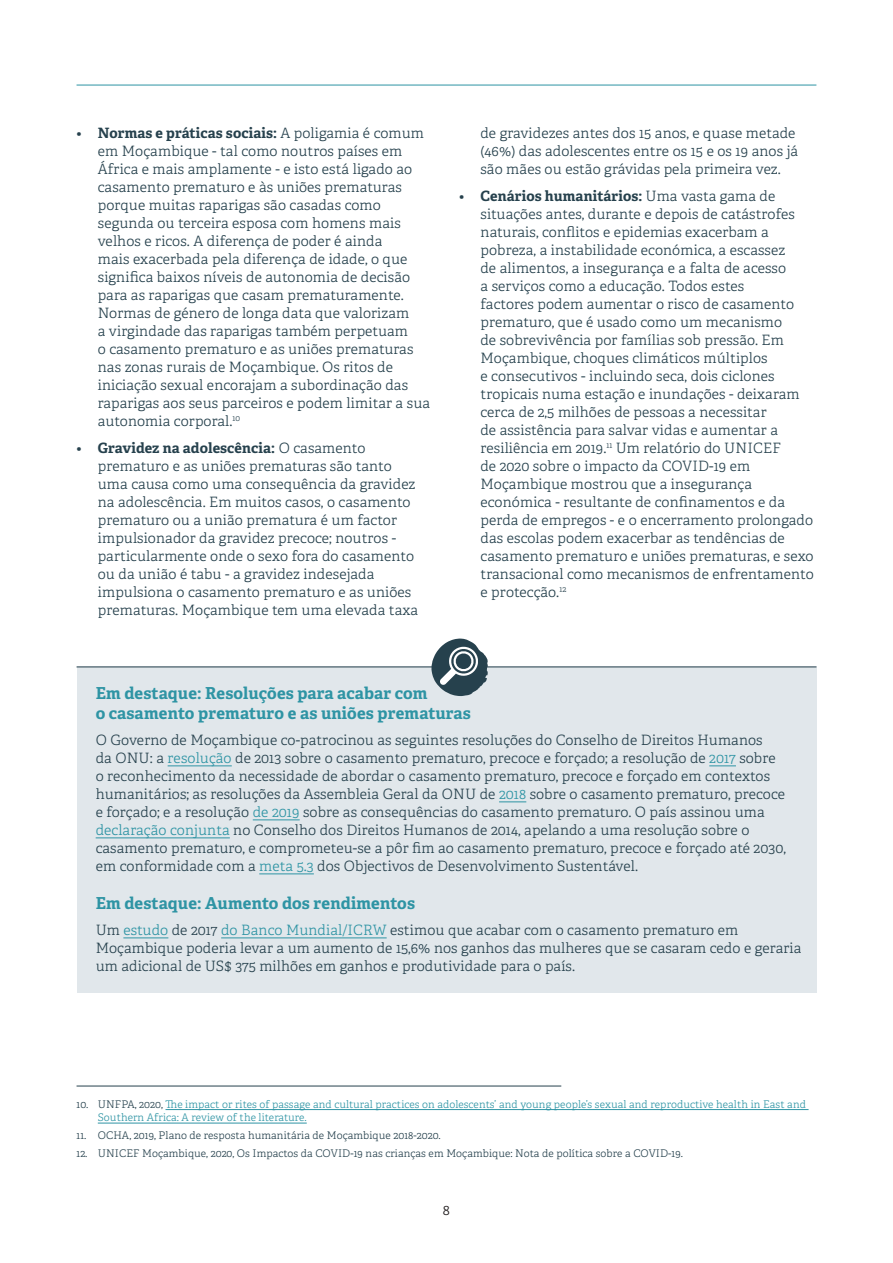
<style>
.page{position:relative;width:893px;height:1263px;background:#fff}
.page>*{position:absolute;margin:0;border:0;box-sizing:border-box;transform-origin:0 0}
.Level_3_Headline{font:700 16.5px/19.5px "Adelle";letter-spacing:.005em;color:#2e94a4}
.Body_Text_-_11_5_13_5{font:300 14.25px/18px "Adelle";letter-spacing:.01em;color:#26414d}
.t1{font:300 14.25px "Adelle";color:#231f20}
.Footnote__line{font:300 10.5px/13.5px "Adelle";letter-spacing:.01em;color:#2e94a4}
.Footnote{font:300 10.5px "Adelle";letter-spacing:.01em;color:#26414d}
.s1{font-weight:700}
.s2{color:#2e94a4}
.s3{color:#26414d}
</style>
<div class="page">
<hr style="left:77px;top:85px;width:739px;height:1px;background:#2e94a4">
<hr style="left:77px;top:1086px;width:484px;height:1px;background:#26414d">
<hr style="left:166px;top:1109px;width:643px;height:1px;background:#2e94a4">
<hr style="left:98px;top:1123px;width:209px;height:1px;background:#2e94a4">
<div style="left:77px;top:666px;width:739px;height:327px;background:#e1e7eb"></div>
<hr style="left:77px;top:666px;width:739px;height:1px;background:#26414d">
<hr style="left:168px;top:765px;width:64px;height:1px;background:#2e94a4">
<svg style="left:709px;top:765px;width:27px;height:1px"></svg>
<svg style="left:499px;top:801px;width:27px;height:1px"></svg>
<hr style="left:253px;top:819px;width:47px;height:1px;background:#2e94a4">
<hr style="left:96px;top:837px;width:134px;height:1px;background:#2e94a4">
<hr style="left:259px;top:873px;width:55px;height:1px;background:#2e94a4">
<hr style="left:123px;top:937px;width:45px;height:1px;background:#2e94a4">
<hr style="left:221px;top:937px;width:166px;height:1px;background:#2e94a4">
<svg style="left:431px;top:638px;width:57px;height:58px"></svg>
<p class="Body_Text_-_11_5_13_5" style="left:98px;top:124px;width:334px;text-indent:-21px">• <span class="s1">Normas e práticas sociais:</span> A poligamia é comum em Moçambique - tal como noutros países em África e mais amplamente - e isto está ligado ao casamento prematuro e às uniões prematuras porque muitas raparigas são casadas como segunda ou terceira esposa com homens mais velhos e ricos. A diferença de poder é ainda<br>mais exacerbada pela diferença de idade, o que significa baixos níveis de autonomia de decisão para as raparigas que casam prematuramente.<br>Normas de género de longa data que valorizam<br>a virgindade das raparigas também perpetuam<br>o casamento prematuro e as uniões prematuras nas zonas rurais de Moçambique. Os ritos de iniciação sexual encorajam a subordinação das raparigas aos seus parceiros e podem limitar a sua autonomia corporal.<sup>10</sup></p>
<p class="Body_Text_-_11_5_13_5" style="left:98px;top:439px;width:322px;text-indent:-21px">• <span class="s1">Gravidez na adolescência:</span> O casamento prematuro e as uniões prematuras são tanto uma causa como uma consequência da gravidez na adolescência. Em muitos casos, o casamento prematuro ou a união prematura é um factor impulsionador da gravidez precoce; noutros - particularmente onde o sexo fora do casamento ou da união é tabu - a gravidez indesejada impulsiona o casamento prematuro e as uniões prematuras. Moçambique tem uma elevada taxa</p>
<p class="Body_Text_-_11_5_13_5" style="left:480px;top:124px;width:319px">de gravidezes antes dos 15 anos, e quase metade (46%) das adolescentes entre os 15 e os 19 anos já são mães ou estão grávidas pela primeira vez.</p>
<p class="Body_Text_-_11_5_13_5" style="left:480px;top:187px;width:335px;text-indent:-21px">• <span class="s1">Cenários humanitários:</span> Uma vasta gama de situações antes, durante e depois de catástrofes naturais, conflitos e epidemias exacerbam a pobreza, a instabilidade económica, a escassez<br>de alimentos, a insegurança e a falta de acesso<br>a serviços como a educação. Todos estes<br>factores podem aumentar o risco de casamento prematuro, que é usado como um mecanismo<br>de sobrevivência por famílias sob pressão. Em Moçambique, choques climáticos múltiplos<br>e consecutivos - incluindo seca, dois ciclones tropicais numa estação e inundações - deixaram cerca de 2,5 milhões de pessoas a necessitar<br>de assistência para salvar vidas e aumentar a resiliência em 2019.<sup>11</sup> Um relatório do UNICEF<br>de 2020 sobre o impacto da COVID-19 em Moçambique mostrou que a insegurança económica - resultante de confinamentos e da perda de empregos - e o encerramento prolongado das escolas podem exacerbar as tendências de casamento prematuro e uniões prematuras, e sexo transacional como mecanismos de enfrentamento e protecção.<sup>12</sup></p>
<p class="Level_3_Headline" style="left:96px;top:684px;width:377px">Em destaque: Resoluções para acabar com<br>o casamento prematuro e as uniões prematuras</p>
<p class="Body_Text_-_11_5_13_5" style="left:96px;top:731px;width:692px">O Governo de Moçambique co-patrocinou as seguintes resoluções do Conselho de Direitos Humanos<br>da ONU: a <span class="s2">resolução</span> de 2013 sobre o casamento prematuro, precoce e forçado; a resolução de <span class="s2">2017</span> sobre o reconhecimento da necessidade de abordar o casamento prematuro, precoce e forçado em contextos humanitários; as resoluções da Assembleia Geral da ONU de <span class="s2">2018</span> sobre o casamento prematuro, precoce e forçado; e a resolução <span class="s2">de 2019</span> sobre as consequências do casamento prematuro. O país assinou uma <span class="s2">declaração conjunta</span> no Conselho dos Direitos Humanos de 2014, apelando a uma resolução sobre o casamento prematuro, e comprometeu-se a pôr fim ao casamento prematuro, precoce e forçado até 2030, em conformidade com a <span class="s2">meta 5.3</span> dos Objectivos de Desenvolvimento Sustentável.</p>
<p class="Level_3_Headline" style="left:96px;top:893px;width:321px">Em destaque: Aumento dos rendimentos</p>
<p class="Body_Text_-_11_5_13_5" style="left:96px;top:921px;width:707px">Um <span class="s2">estudo</span> de 2017 <span class="s2">do Banco Mundial/ICRW</span> estimou que acabar com o casamento prematuro em<br>Moçambique poderia levar a um aumento de 15,6% nos ganhos das mulheres que se casaram cedo e geraria um adicional de US$ 375 milhões em ganhos e produtividade para o país.</p>
<p class="Footnote__line" style="left:98px;top:1097px;width:710px;text-indent:-21px"><span class="s3">10. UNFPA, 2020,</span> The impact or rites of passage and cultural practices on adolescents’ and young people’s sexual and reproductive health in East and<br>Southern Africa: A review of the literature.</p>
<p class="Footnote" style="left:77px;top:1129px;width:366px">11. OCHA, 2019, Plano de resposta humanitária de Moçambique 2018-2020.</p>
<p class="Footnote" style="left:77px;top:1146px;width:608px">12. UNICEF Moçambique, 2020, Os Impactos da COVID-19 nas crianças em Moçambique: Nota de política sobre a COVID-19.</p>
<p class="t1" style="left:443px;top:1201px;width:9px">8</p>
</div>
